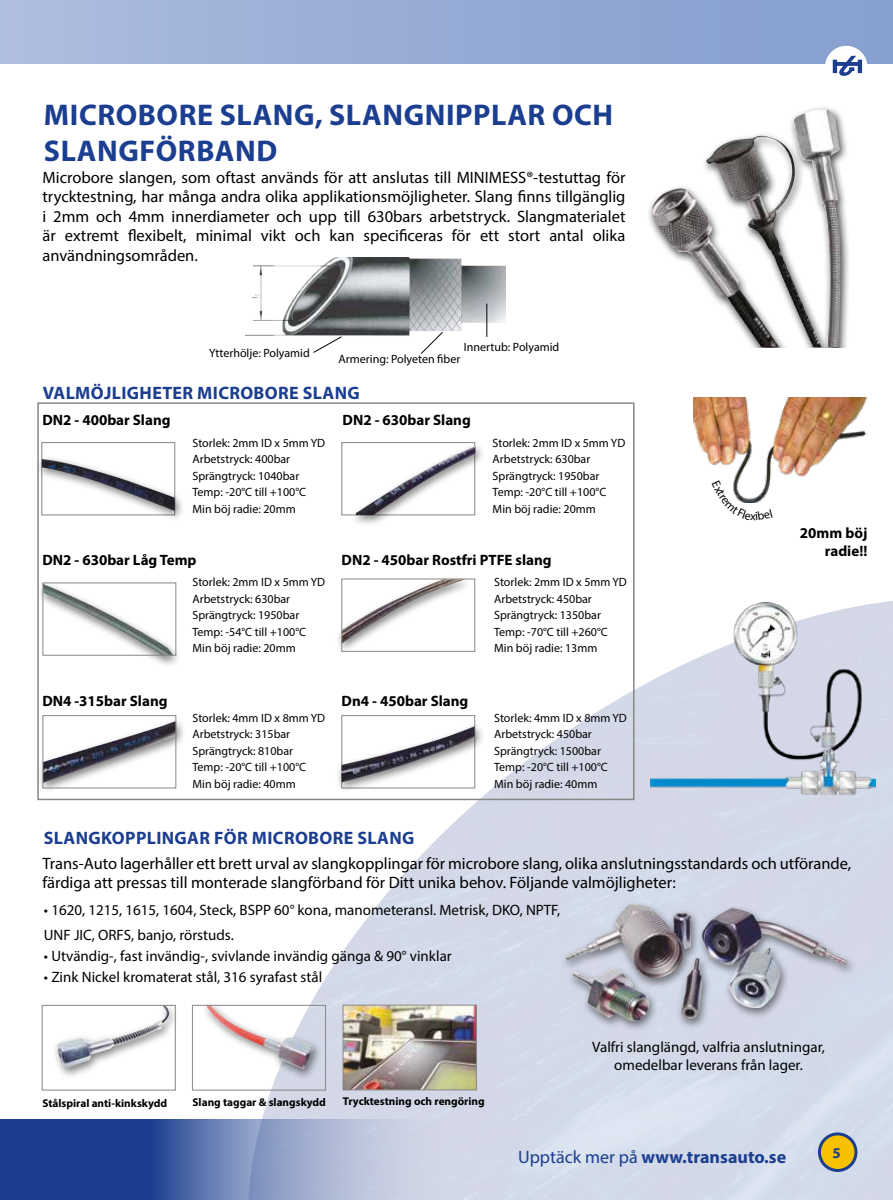
<style>
.page{position:relative;width:893px;height:1200px;background:#fff}
.page>*{position:absolute;margin:0;border:0;box-sizing:border-box;transform-origin:0 0}
.t1{font:700 30px/36px "Myriad Pro";letter-spacing:.02em;color:#1b3e90}
.t2{font:700 18px "Myriad Pro";letter-spacing:.02em;color:#1b3e90}
.t3{font:700 18px "Myriad Pro";color:#1b3e90}
.t4{font:16.5px/19.5px "Myriad Pro";color:#000;text-align:justify}
.t5{font:15px/18px "Myriad Pro";color:#000;text-align:center}
.t6{font:700 15px/18px "Myriad Pro";color:#000;text-align:right}
.t7{font:700 15px "Myriad Pro";color:#1b3e90}
.t8{font:12px/16.5px "Myriad Pro";color:#000}
.t9{font:700 11.25px "Myriad Pro";color:#000}
.s1{font-weight:400}
</style>
<div class="page">
<img style="left:181px;top:596px;width:712px;height:602px">
<svg style="left:13px;top:1118px;width:497px;height:81px;background:#7b8ebd"></svg>
<div style="left:0;top:1118px;width:13px;height:81px;background:#1b3e90"></div>
<div style="left:819px;top:1133px;width:37px;height:37px;background:#f8c100;border-radius:50%"></div>
<div style="left:818px;top:1132px;width:39px;height:39px;border:3px solid #1b3e90;border-radius:50%"></div>
<div style="left:0;top:0;width:893px;height:64px;background:linear-gradient(to right,#adbbde,#839dcd)"></div>
<div style="left:828px;top:49px;width:36px;height:36px;background:#fff;border-radius:50%"></div>
<div style="left:825px;top:46px;width:42px;height:42px;border:6px solid #fff;border-radius:50%"></div>
<svg style="left:833px;top:56px;width:29px;height:20px"></svg>
<div style="left:37px;top:402px;width:597px;height:398px;border:2px solid #878787"></div>
<img style="left:245px;top:257px;width:260px;height:80px">
<svg style="left:313px;top:336px;width:29px;height:17px"></svg>
<svg style="left:420px;top:331px;width:23px;height:23px"></svg>
<hr style="left:486px;top:303px;width:1px;height:34px;background:#000">
<div style="left:646px;top:105px;width:205px;height:242px;background:#000;opacity:.75"></div>
<img style="left:652px;top:109px;width:189px;height:238px">
<div style="left:51px;top:1000px;width:128px;height:79px;background:#000;opacity:.5"></div>
<img style="left:57px;top:1006px;width:112px;height:61px">
<div style="left:201px;top:1000px;width:122px;height:80px;background:#000;opacity:.5"></div>
<img style="left:206px;top:1006px;width:107px;height:64px">
<img style="left:345px;top:1006px;width:130px;height:81px">
<div style="left:343px;top:1004px;width:134px;height:85px;border:1px solid #878787"></div>
<div style="left:560px;top:899px;width:297px;height:133px;background:#000;opacity:.5"></div>
<img style="left:565px;top:904px;width:283px;height:75px">
<div style="left:37px;top:580px;width:146px;height:87px;background:#000;opacity:.5"></div>
<img style="left:45px;top:584px;width:128px;height:69px">
<div style="left:37px;top:717px;width:149px;height:77px;background:#000;opacity:.5"></div>
<img style="left:45px;top:721px;width:129px;height:61px">
<div style="left:42px;top:1004px;width:133px;height:85px;border:1px solid #878787"></div>
<div style="left:192px;top:1004px;width:134px;height:85px;border:1px solid #878787"></div>
<div style="left:342px;top:715px;width:133px;height:73px;border:1px solid #878787"></div>
<div style="left:43px;top:582px;width:133px;height:73px;border:1px solid #878787"></div>
<div style="left:42px;top:442px;width:133px;height:73px;border:1px solid #878787"></div>
<div style="left:335px;top:574px;width:139px;height:80px;background:#000;opacity:.5"></div>
<img style="left:344px;top:580px;width:121px;height:63px">
<div style="left:342px;top:578px;width:133px;height:73px;border:1px solid #878787"></div>
<div style="left:335px;top:722px;width:150px;height:71px;background:#000;opacity:.5"></div>
<img style="left:342px;top:725px;width:133px;height:57px">
<div style="left:43px;top:715px;width:133px;height:73px;border:1px solid #878787"></div>
<div style="left:36px;top:455px;width:149px;height:67px;background:#000;opacity:.5"></div>
<img style="left:42px;top:459px;width:133px;height:52px">
<div style="left:350px;top:442px;width:136px;height:85px;background:#000;opacity:.5"></div>
<img style="left:355px;top:446px;width:120px;height:69px">
<img style="left:651px;top:603px;width:225px;height:191px">
<img style="left:693px;top:397px;width:175px;height:83px">
<svg style="left:733px;top:480px;width:37px;height:23px"></svg>
<h1 class="t1" style="left:44px;top:96px;width:571px">MICROBORE SLANG, SLANGNIPPLAR OCH<br>SLANGFÖRBAND</h1>
<p class="t4" style="left:43px;top:167px;width:584px">Microbore slangen, som oftast används för att anslutas till MINIMESS®-testuttag för trycktestning, har många andra olika applikationsmöjligheter. Slang finns tillgänglig i 2mm och 4mm innerdiameter och upp till 630bars arbetstryck. Slangmaterialet är extremt flexibelt, minimal vikt och kan specificeras för ett stort antal olika användningsområden.</p>
<p class="t8" style="left:464px;top:338px;width:97px">Innertub: Polyamid</p>
<p class="t8" style="left:209px;top:344px;width:102px">Ytterhölje: Polyamid</p>
<p class="t8" style="left:339px;top:350px;width:123px">Armering: Polyeten fiber</p>
<h2 class="t2" style="left:43px;top:381px;width:319px">VALMÖJLIGHETER MICROBORE SLANG</h2>
<p class="t6" style="left:42px;top:410px;width:130px">DN2 - 400bar Slang</p>
<p class="t6" style="left:343px;top:410px;width:130px">DN2 - 630bar Slang</p>
<p class="t8" style="left:192px;top:434px;width:134px">Storlek: 2mm ID x 5mm YD<br>Arbetstryck: 400bar<br>Sprängtryck: 1040bar<br>Temp: -20°C till +100°C<br>Min böj radie: 20mm</p>
<p class="t8" style="left:493px;top:434px;width:134px">Storlek: 2mm ID x 5mm YD<br>Arbetstryck: 630bar<br>Sprängtryck: 1950bar<br>Temp: -20°C till +100°C<br>Min böj radie: 20mm</p>
<p class="t6" style="left:42px;top:551px;width:156px">DN2 - 630bar Låg Temp</p>
<p class="t6" style="left:42px;top:690px;width:127px">DN4 -315bar Slang</p>
<p class="t8" style="left:192px;top:574px;width:134px">Storlek: 2mm ID x 5mm YD<br>Arbetstryck: 630bar<br>Sprängtryck: 1950bar<br>Temp: -54°C till +100°C<br>Min böj radie: 20mm</p>
<p class="t8" style="left:192px;top:709px;width:134px">Storlek: 4mm ID x 8mm YD<br>Arbetstryck: 315bar<br>Sprängtryck: 810bar<br>Temp: -20°C till +100°C<br>Min böj radie: 40mm</p>
<p class="t6" style="left:342px;top:551px;width:212px">DN2 - 450bar Rostfri PTFE slang</p>
<p class="t6" style="left:342px;top:690px;width:128px">Dn4 - 450bar Slang</p>
<p class="t8" style="left:494px;top:574px;width:134px">Storlek: 2mm ID x 5mm YD<br>Arbetstryck: 450bar<br>Sprängtryck: 1350bar<br>Temp: -70°C till +260°C<br>Min böj radie: 13mm</p>
<p class="t8" style="left:494px;top:709px;width:134px">Storlek: 4mm ID x 8mm YD<br>Arbetstryck: 450bar<br>Sprängtryck: 1500bar<br>Temp: -20°C till +100°C<br>Min böj radie: 40mm</p>
<h2 class="t2" style="left:44px;top:826px;width:372px">SLANGKOPPLINGAR FÖR MICROBORE SLANG</h2>
<p class="t6" style="left:800px;top:523px;width:69px">20mm böj radie!!</p>
<h3 class="t4" style="left:42px;top:852px;width:810px">Trans-Auto lagerhåller ett brett urval av slangkopplingar för microbore slang, olika anslutningsstandards och utförande, färdiga att pressas till monterade slangförband för Ditt unika behov. Följande valmöjligheter:</h3>
<p class="t5" style="left:44px;top:896px;width:518px;line-height:25.5px;text-align:left">• 1620, 1215, 1615, 1604, Steck, BSPP 60° kona, manometeransl. Metrisk, DKO, NPTF,<br>UNF JIC, ORFS, banjo, rörstuds.</p>
<p class="t5" style="left:44px;top:946px;width:409px">• Utvändig-, fast invändig-, svivlande invändig gänga &amp; 90° vinklar</p>
<p class="t5" style="left:44px;top:967px;width:280px">• Zink Nickel kromaterat stål, 316 syrafast stål</p>
<p class="t9" style="left:42px;top:1095px;width:126px">Stålspiral anti-kinkskydd</p>
<p class="t9" style="left:193px;top:1094px;width:135px">Slang taggar &amp; slangskydd</p>
<p class="t9" style="left:343px;top:1093px;width:143px">Trycktestning och rengöring</p>
<p class="t5" style="left:592px;top:1037px;width:234px">Valfri slanglängd, valfria anslutningar, omedelbar leverans från lager.</p>
<h2 class="t3" style="left:518px;top:1144px;width:270px"><span class="s1">Upptäck mer på</span> www.transauto.se</h2>
<p class="t7" style="left:832px;top:1142px;width:10px">5</p>
</div>
